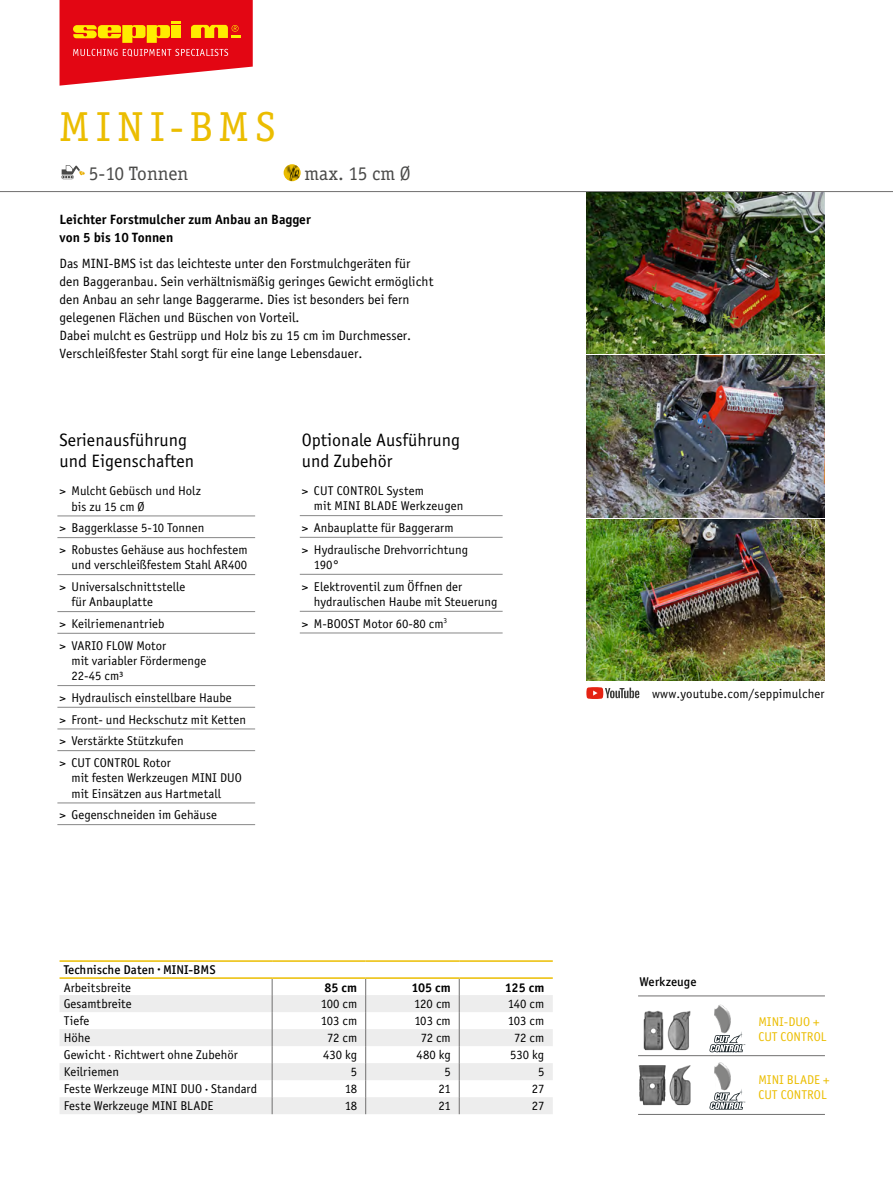
<style>
.page{position:relative;width:893px;height:1191px;background:#fff}
.page>*{position:absolute;margin:0;border:0;box-sizing:border-box;transform-origin:0 0}
.t1{font:42px "Officina Serif ITC";letter-spacing:.17em;color:#ebbd00}
.t2{font:19.5px "Officina Serif ITC";color:#4a4a49}
.t3{font:18px/21.6px "Officina Sans Book ITC";color:#000}
.t4{font:13.5px/18px "Officina Sans Book ITC";color:#000}
.t5{font:13.5px/18px "Officina Sans Bold ITC";color:#000}
.t6{font:12.75px/21.8px "Officina Sans Book ITC";color:#000}
.t7{font:12.75px/15.3px "Officina Sans Book ITC";color:#ebbd00}
.t8{font:12.75px "Officina Sans Medium ITC";color:#000}
.t9{font:12.75px "Officina Sans Bold ITC";color:#000}
.s1{font-family:"Officina Sans Bold ITC"}
</style>
<div class="page">
<svg style="left:60px;top:0;width:193px;height:86px;background:#e93f30"></svg>
<hr style="left:0;top:191px;width:893px;height:1px;background:#706f6f">
<img style="left:586px;top:192px;width:239px;height:325px">
<img style="left:586px;top:519px;width:238px;height:162px">
<hr style="left:638px;top:995px;width:187px;height:1px;background:#706f6f">
<svg style="left:586px;top:687px;width:53px;height:12px"></svg>
<svg style="left:61px;top:175px;width:13px;height:4px"></svg>
<svg style="left:62px;top:165px;width:23px;height:13px"></svg>
<img style="left:284px;top:165px;width:17px;height:16px">
<hr style="left:638px;top:1114px;width:187px;height:1px;background:#706f6f">
<hr style="left:638px;top:1055px;width:187px;height:1px;background:#706f6f">
<img style="left:643px;top:1010px;width:48px;height:41px">
<img style="left:639px;top:1065px;width:52px;height:41px">
<svg style="left:709px;top:1041px;width:36px;height:11px"></svg>
<img style="left:714px;top:1004px;width:29px;height:37px">
<svg style="left:709px;top:1098px;width:36px;height:11px"></svg>
<img style="left:703px;top:1056px;width:42px;height:42px">
<hr style="left:57px;top:515px;width:198px;height:1px;background:#878787">
<hr style="left:57px;top:537px;width:198px;height:1px;background:#878787">
<hr style="left:57px;top:574px;width:198px;height:1px;background:#878787">
<hr style="left:57px;top:611px;width:198px;height:1px;background:#878787">
<hr style="left:57px;top:633px;width:198px;height:1px;background:#878787">
<hr style="left:57px;top:685px;width:198px;height:1px;background:#878787">
<hr style="left:57px;top:707px;width:198px;height:1px;background:#878787">
<hr style="left:57px;top:728px;width:198px;height:1px;background:#878787">
<hr style="left:57px;top:750px;width:198px;height:1px;background:#878787">
<hr style="left:57px;top:802px;width:198px;height:1px;background:#878787">
<hr style="left:57px;top:824px;width:198px;height:1px;background:#878787">
<hr style="left:300px;top:515px;width:203px;height:1px;background:#878787">
<hr style="left:300px;top:537px;width:203px;height:1px;background:#878787">
<hr style="left:300px;top:574px;width:203px;height:1px;background:#878787">
<hr style="left:300px;top:611px;width:203px;height:1px;background:#878787">
<hr style="left:300px;top:632px;width:203px;height:1px;background:#878787">
<svg style="left:60px;top:995px;width:493px;height:119px;fill:#ededed"></svg>
<svg style="left:272px;top:978px;width:1px;height:136px"></svg>
<svg style="left:365px;top:978px;width:1px;height:136px"></svg>
<svg style="left:459px;top:978px;width:1px;height:136px"></svg>
<hr style="left:60px;top:960px;width:212px;height:1px;background:#ebbd00">
<hr style="left:272px;top:960px;width:94px;height:1px;background:#ebbd00">
<hr style="left:366px;top:960px;width:93px;height:1px;background:#ebbd00">
<hr style="left:459px;top:960px;width:94px;height:1px;background:#ebbd00">
<hr style="left:60px;top:977px;width:212px;height:1px;background:#ebbd00">
<hr style="left:272px;top:977px;width:94px;height:1px;background:#ebbd00">
<hr style="left:366px;top:977px;width:93px;height:1px;background:#ebbd00">
<hr style="left:459px;top:977px;width:94px;height:1px;background:#ebbd00">
<h1 class="t1" style="left:60px;top:100px;width:218px">MINI-BMS</h1>
<h2 class="t2" style="left:89px;top:161px;width:101px">5-10 Tonnen</h2>
<h2 class="t2" style="left:304px;top:161px;width:108px">max. 15 cm Ø</h2>
<p class="t5" style="left:60px;top:209px;width:253px">Leichter Forstmulcher zum Anbau an Bagger von 5 bis 10 Tonnen</p>
<p class="t4" style="left:60px;top:254px;width:375px">Das MINI-BMS ist das leichteste unter den Forstmulchgeräten für den Baggeranbau. Sein verhältnismäßig geringes Gewicht ermöglicht den Anbau an sehr lange Baggerarme. Dies ist besonders bei fern gelegenen Flächen und Büschen von Vorteil.<br>Dabei mulcht es Gestrüpp und Holz bis zu 15 cm im Durchmesser.<br>Verschleißfester Stahl sorgt für eine lange Lebensdauer.</p>
<h3 class="t3" style="left:60px;top:428px;width:136px">Serienausführung und Eigenschaften</h3>
<p class="t6" style="left:72px;top:483px;width:131px;line-height:15.3px;text-indent:-12px">&gt; Mulcht Gebüsch und Holz bis zu 15 cm Ø</p>
<p class="t6" style="left:60px;top:516px;width:190px">&gt; Baggerklasse 5-10 Tonnen<br>&gt; Robustes Gehäuse aus hochfestem</p>
<p class="t6" style="left:60px;top:554px;width:189px;text-indent:12px">und verschleißfestem Stahl AR400 &gt; Universalschnittstelle</p>
<p class="t6" style="left:60px;top:590px;width:108px;text-align:center">für Anbauplatte<br>&gt; Keilriemenantrieb &gt; VARIO FLOW Motor</p>
<p class="t6" style="left:72px;top:652px;width:136px;line-height:15.3px">mit variabler Fördermenge<br>22-45 cm³</p>
<p class="t6" style="left:60px;top:686px;width:188px">&gt; Hydraulisch einstellbare Haube<br>&gt; Front- und Heckschutz mit Ketten &gt; Verstärkte Stützkufen<br>&gt; CUT CONTROL Rotor</p>
<p class="t6" style="left:72px;top:770px;width:172px;line-height:15.3px">mit festen Werkzeugen MINI DUO mit Einsätzen aus Hartmetall</p>
<p class="t6" style="left:60px;top:803px;width:159px">&gt; Gegenschneiden im Gehäuse</p>
<h3 class="t3" style="left:302px;top:428px;width:160px">Optionale Ausführung und Zubehör</h3>
<p class="t6" style="left:314px;top:482px;width:151px;line-height:15.3px;text-indent:-12px">&gt; CUT CONTROL System<br>mit MINI BLADE Werkzeugen</p>
<p class="t6" style="left:302px;top:516px;width:168px">&gt; Anbauplatte für Baggerarm<br>&gt; Hydraulische Drehvorrichtung</p>
<p class="t6" style="left:302px;top:553px;width:162px;text-indent:12px">190°<br>&gt; Elektroventil zum Öffnen der</p>
<p class="t6" style="left:302px;top:590px;width:197px;text-indent:12px">hydraulischen Haube mit Steuerung &gt; M-BOOST Motor 60-80 cm<sup>3</sup></p>
<p class="t8" style="left:64px;top:961px;width:153px">Technische Daten · MINI-BMS</p>
<p class="t6" style="left:64px;top:976px;width:69px">Arbeitsbreite</p>
<p class="t9" style="left:324px;top:978px;width:34px">85 cm</p>
<p class="t9" style="left:411px;top:978px;width:41px">105 cm</p>
<p class="t9" style="left:505px;top:978px;width:41px">125 cm</p>
<p class="t6" style="left:64px;top:992px;width:70px">Gesamtbreite</p>
<p class="t6" style="left:321px;top:992px;width:38px">100 cm</p>
<p class="t6" style="left:414px;top:992px;width:38px">120 cm</p>
<p class="t6" style="left:508px;top:992px;width:38px">140 cm</p>
<p class="t6" style="left:64px;top:1009px;width:27px">Tiefe</p>
<p class="t6" style="left:321px;top:1009px;width:38px">103 cm</p>
<p class="t6" style="left:414px;top:1009px;width:38px">103 cm</p>
<p class="t6" style="left:508px;top:1009px;width:38px">103 cm</p>
<p class="t6" style="left:64px;top:1026px;width:28px">Höhe</p>
<p class="t6" style="left:327px;top:1026px;width:32px">72 cm</p>
<p class="t6" style="left:421px;top:1026px;width:32px">72 cm</p>
<p class="t6" style="left:514px;top:1026px;width:32px">72 cm</p>
<p class="t6" style="left:64px;top:1043px;width:175px">Gewicht · Richtwert ohne Zubehör</p>
<p class="t6" style="left:323px;top:1043px;width:36px">430 kg</p>
<p class="t6" style="left:417px;top:1043px;width:36px">480 kg</p>
<p class="t6" style="left:510px;top:1043px;width:36px">530 kg</p>
<p class="t6" style="left:64px;top:1060px;width:57px">Keilriemen</p>
<p class="t6" style="left:351px;top:1060px;width:8px">5</p>
<p class="t6" style="left:444px;top:1060px;width:8px">5</p>
<p class="t6" style="left:538px;top:1060px;width:8px">5</p>
<p class="t6" style="left:64px;top:1077px;width:195px">Feste Werkzeuge MINI DUO <span class="s1">·</span> Standard</p>
<p class="t6" style="left:345px;top:1077px;width:14px">18</p>
<p class="t6" style="left:438px;top:1077px;width:14px">21</p>
<p class="t6" style="left:532px;top:1077px;width:14px">27</p>
<p class="t6" style="left:64px;top:1094px;width:151px">Feste Werkzeuge MINI BLADE</p>
<p class="t6" style="left:345px;top:1094px;width:14px">18</p>
<p class="t6" style="left:438px;top:1094px;width:14px">21</p>
<p class="t6" style="left:532px;top:1094px;width:14px">27</p>
<p class="t6" style="left:652px;top:682px;width:174px">www.youtube.com/seppimulcher</p>
<p class="t8" style="left:639px;top:973px;width:59px">Werkzeuge</p>
<p class="t7" style="left:758px;top:1013px;width:70px">MINI-DUO +<br>CUT CONTROL</p>
<p class="t7" style="left:758px;top:1071px;width:73px">MINI BLADE +<br>CUT CONTROL</p>
</div>
